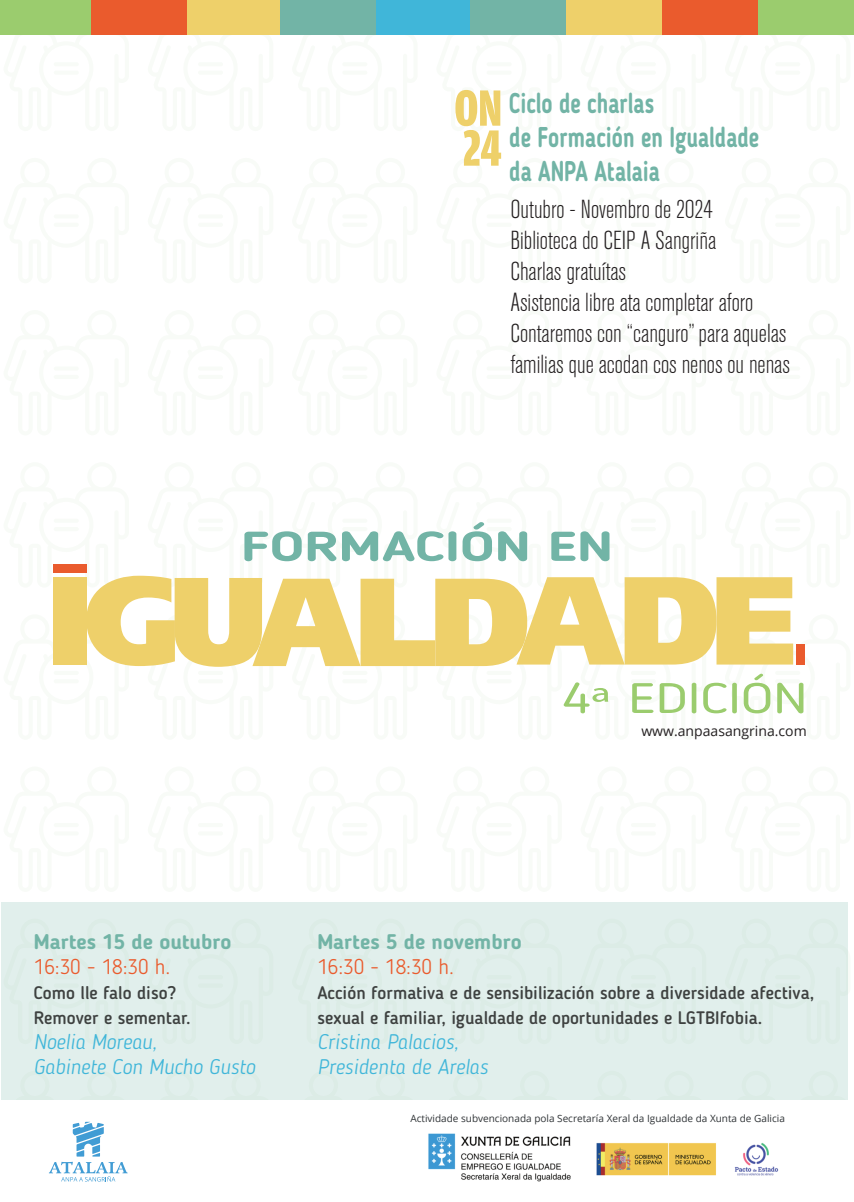
<style>
.page{position:relative;width:854px;height:1202px;background:#fff}
.page>*{position:absolute;margin:0;border:0;box-sizing:border-box;transform-origin:0 0}
.t1{font:900 54.1px/40px "Amplitude Comp";color:#eed06a}
.t2{font:42.3px "Blogger Sans";color:#9bcc6e;scale:1.37 1}
.t3{font:700 41.4px "Blogger Sans";color:#72b4a6;scale:1.37 1}
.t4{font:700 28.3px/34px "Blogger Sans";color:#72b4a6;scale:.75 1}
.t5{font:300 condensed 25.8px/31px "Akzidenz Grotesk BQ";color:#231f20}
.t6{font:italic 300 21px/25.2px "Blogger Sans";color:#40b6d9}
.t7{font:700 21px "Blogger Sans";color:#72b4a6}
.t8{font:300 21px "Blogger Sans";color:#ea5b2d}
.t9{font:500 18px/25px "Blogger Sans";color:#3e4140}
.t10{font:14px "Open Sans";color:#231f20}
.t11{font:10px "Open Sans";color:#303437}
.s1{font-family:"Myriad Pro"}
</style>
<div class="page">
<hr style="left:54px;top:62px;width:25px;height:4px;background:#f8fbf7;border-radius:2px">
<hr style="left:54px;top:71px;width:25px;height:4px;background:#f8fbf7;border-radius:2px">
<hr style="left:198px;top:62px;width:25px;height:4px;background:#f8fbf7;border-radius:2px">
<hr style="left:198px;top:71px;width:25px;height:4px;background:#f8fbf7;border-radius:2px">
<hr style="left:342px;top:62px;width:25px;height:4px;background:#f8fbf7;border-radius:2px">
<hr style="left:342px;top:71px;width:25px;height:4px;background:#f8fbf7;border-radius:2px">
<hr style="left:486px;top:62px;width:25px;height:4px;background:#f8fbf7;border-radius:2px">
<hr style="left:486px;top:71px;width:25px;height:4px;background:#f8fbf7;border-radius:2px">
<hr style="left:630px;top:62px;width:25px;height:4px;background:#f8fbf7;border-radius:2px">
<hr style="left:630px;top:71px;width:25px;height:4px;background:#f8fbf7;border-radius:2px">
<hr style="left:774px;top:62px;width:26px;height:4px;background:#f8fbf7;border-radius:2px">
<hr style="left:774px;top:71px;width:26px;height:4px;background:#f8fbf7;border-radius:2px">
<hr style="left:54px;top:214px;width:25px;height:4px;background:#f8fbf7;border-radius:2px">
<hr style="left:54px;top:223px;width:25px;height:4px;background:#f8fbf7;border-radius:2px">
<hr style="left:198px;top:214px;width:25px;height:4px;background:#f8fbf7;border-radius:2px">
<hr style="left:198px;top:223px;width:25px;height:4px;background:#f8fbf7;border-radius:2px">
<hr style="left:342px;top:214px;width:25px;height:4px;background:#f8fbf7;border-radius:2px">
<hr style="left:342px;top:223px;width:25px;height:4px;background:#f8fbf7;border-radius:2px">
<hr style="left:486px;top:214px;width:25px;height:4px;background:#f8fbf7;border-radius:2px">
<hr style="left:486px;top:223px;width:25px;height:4px;background:#f8fbf7;border-radius:2px">
<hr style="left:630px;top:214px;width:25px;height:4px;background:#f8fbf7;border-radius:2px">
<hr style="left:630px;top:223px;width:25px;height:4px;background:#f8fbf7;border-radius:2px">
<hr style="left:774px;top:214px;width:26px;height:4px;background:#f8fbf7;border-radius:2px">
<hr style="left:774px;top:223px;width:26px;height:4px;background:#f8fbf7;border-radius:2px">
<div style="left:54px;top:366px;width:25px;height:5px;background:#f8fbf7;border-radius:2px"></div>
<hr style="left:54px;top:375px;width:25px;height:4px;background:#f8fbf7;border-radius:2px">
<div style="left:198px;top:366px;width:25px;height:5px;background:#f8fbf7;border-radius:2px"></div>
<hr style="left:198px;top:375px;width:25px;height:4px;background:#f8fbf7;border-radius:2px">
<div style="left:342px;top:366px;width:25px;height:5px;background:#f8fbf7;border-radius:2px"></div>
<hr style="left:342px;top:375px;width:25px;height:4px;background:#f8fbf7;border-radius:2px">
<div style="left:486px;top:366px;width:25px;height:5px;background:#f8fbf7;border-radius:2px"></div>
<hr style="left:486px;top:375px;width:25px;height:4px;background:#f8fbf7;border-radius:2px">
<div style="left:630px;top:366px;width:25px;height:5px;background:#f8fbf7;border-radius:2px"></div>
<hr style="left:630px;top:375px;width:25px;height:4px;background:#f8fbf7;border-radius:2px">
<div style="left:774px;top:366px;width:26px;height:5px;background:#f8fbf7;border-radius:2px"></div>
<hr style="left:774px;top:375px;width:26px;height:4px;background:#f8fbf7;border-radius:2px">
<hr style="left:54px;top:823px;width:25px;height:4px;background:#f8fbf7;border-radius:2px">
<hr style="left:54px;top:831px;width:25px;height:4px;background:#f8fbf7;border-radius:2px">
<hr style="left:198px;top:823px;width:25px;height:4px;background:#f8fbf7;border-radius:2px">
<hr style="left:198px;top:831px;width:25px;height:4px;background:#f8fbf7;border-radius:2px">
<hr style="left:342px;top:823px;width:25px;height:4px;background:#f8fbf7;border-radius:2px">
<hr style="left:342px;top:831px;width:25px;height:4px;background:#f8fbf7;border-radius:2px">
<hr style="left:486px;top:823px;width:25px;height:4px;background:#f8fbf7;border-radius:2px">
<hr style="left:486px;top:831px;width:25px;height:4px;background:#f8fbf7;border-radius:2px">
<hr style="left:630px;top:823px;width:25px;height:4px;background:#f8fbf7;border-radius:2px">
<hr style="left:630px;top:831px;width:25px;height:4px;background:#f8fbf7;border-radius:2px">
<hr style="left:774px;top:823px;width:26px;height:4px;background:#f8fbf7;border-radius:2px">
<hr style="left:774px;top:831px;width:26px;height:4px;background:#f8fbf7;border-radius:2px">
<div style="left:2px;top:902px;width:846px;height:198px;background:#e1efec"></div>
<svg style="left:53px;top:564px;width:752px;height:103px"></svg>
<div style="left:0;top:0;width:96px;height:35px;background:#9bcc6e"></div>
<div style="left:91px;top:0;width:96px;height:35px;background:#ea5b2d"></div>
<div style="left:187px;top:0;width:96px;height:35px;background:#eed06a"></div>
<div style="left:280px;top:0;width:95px;height:35px;background:#72b4a6"></div>
<div style="left:375px;top:0;width:96px;height:35px;background:#40b6d9"></div>
<div style="left:470px;top:0;width:96px;height:35px;background:#72b4a6"></div>
<div style="left:566px;top:0;width:96px;height:35px;background:#eed06a"></div>
<div style="left:662px;top:0;width:95px;height:35px;background:#ea5b2d"></div>
<div style="left:757px;top:0;width:96px;height:35px;background:#9bcc6e"></div>
<svg style="left:49px;top:1121px;width:79px;height:61px"></svg>
<img style="left:428px;top:1133px;width:351px;height:49px">
<div style="left:53px;top:564px;width:33px;height:8px;background:#ea5b2d"></div>
<div style="left:795px;top:644px;width:9px;height:21px;background:#ea5b2d"></div>
<h1 class="t1" style="left:454px;top:88px;width:49px">ON<br>24</h1>
<p class="t4" style="left:509px;top:86px;width:335px">Ciclo de charlas<br>de Formación en Igualdade da ANPA Atalaia</p>
<p class="t5" style="left:510px;top:195px;width:281px">Outubro - Novembro de 2024<br>Biblioteca do CEIP A Sangriña<br>Charlas gratuítas<br>Asistencia libre ata completar aforo<br>Contaremos con “canguro” para aquelas familias que acodan cos nenos ou nenas</p>
<h3 class="t3" style="left:241px;top:521px;width:273px">FORMACIÓN EN</h3>
<h2 class="t2" style="left:561px;top:673px;width:181px">4<span class="s1">ª</span> EDICIÓN</h2>
<p class="t10" style="left:641px;top:721px;width:167px">www.anpaasangrina.com</p>
<p class="t7" style="left:34px;top:928px;width:199px">Martes 15 de outubro</p>
<p class="t8" style="left:34px;top:954px;width:138px">16:30 - 18:30 h.</p>
<p class="t9" style="left:34px;top:980px;width:158px">Como lle falo diso?<br>Remover e sementar.</p>
<p class="t6" style="left:34px;top:1029px;width:223px">Noelia Moreau,<br>Gabinete Con Mucho Gusto</p>
<p class="t7" style="left:317px;top:928px;width:206px">Martes 5 de novembro</p>
<p class="t8" style="left:317px;top:954px;width:138px">16:30 - 18:30 h.</p>
<p class="t9" style="left:317px;top:980px;width:498px">Acción formativa e de sensibilización sobre a diversidade afectiva, sexual e familiar, igualdade de oportunidades e LGTBIfobia.</p>
<p class="t6" style="left:317px;top:1029px;width:172px">Cristina Palacios,<br>Presidenta de Arelas</p>
<p class="t11" style="left:410px;top:1112px;width:376px">Actividade subvencionada pola Secretaría Xeral da Igualdade da Xunta de Galicia</p>
</div>
